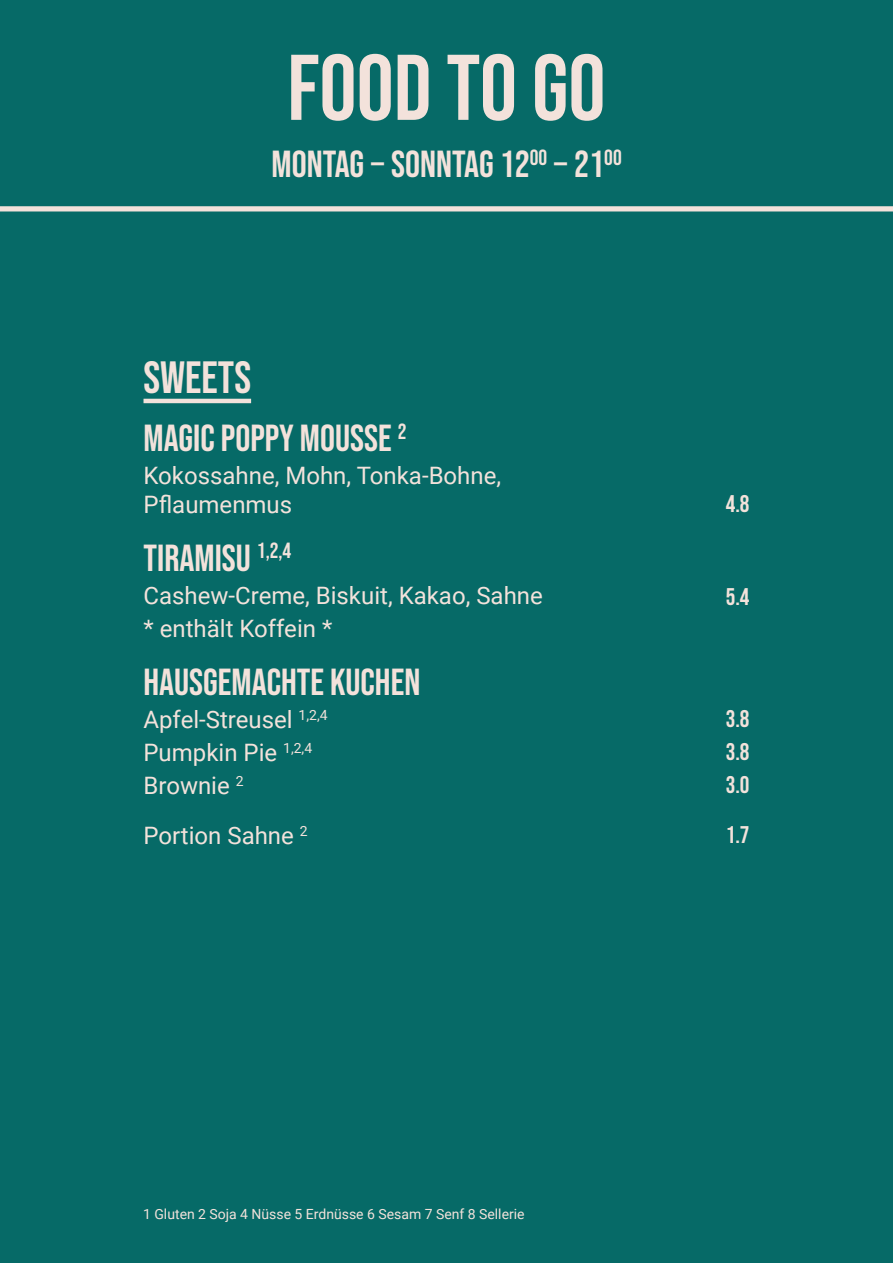
<style>
.page{position:relative;width:893px;height:1263px;background:#066a67}
.page>*{position:absolute;margin:0;border:0;box-sizing:border-box;transform-origin:0 0}
.t1{font:93px "Bebas Neue";color:#f3e2db}
.t2{font:45px "Bebas Neue";color:#f3e2db}
.t3{font:37.5px "Bebas Neue";color:#f3e2db}
.t4{font:24px/33px "Roboto";color:#f3e2db}
.t5{font:24px/33px "Bebas Neue";color:#f3e2db;text-align:justify}
.t6{font:13.95px "Roboto";color:#f3e2db}
</style>
<div class="page">
<div style="left:0;top:206px;width:893px;height:5px;background:#f3e2db"></div>
<hr style="left:144px;top:399px;width:107px;height:4px;background:#f3e2db">
<h1 class="t1" style="left:287px;top:35px;width:320px">FOOD TO GO</h1>
<h3 class="t3" style="left:272px;top:143px;width:352px">MONTAG − SONNTAG 12<sup>00</sup> − 21<sup>00</sup></h3>
<h2 class="t2" style="left:144px;top:352px;width:109px">SWEETS</h2>
<h3 class="t3" style="left:144px;top:417px;width:264px">MAGIC POPPY MOUSSE <sup>2</sup></h3>
<p class="t4" style="left:144px;top:460px;width:359px;line-height:28.8px">Kokossahne, Mohn, Tonka-Bohne,<br>Pflaumenmus</p>
<h3 class="t3" style="left:144px;top:537px;width:149px">TIRAMISU <sup>1,2,4</sup></h3>
<p class="t4" style="left:144px;top:578px;width:401px">Cashew-Creme, Biskuit, Kakao, Sahne * enthält Koffein *</p>
<h3 class="t3" style="left:144px;top:660px;width:278px">HAUSGEMACHTE KUCHEN</h3>
<p class="t4" style="left:144px;top:702px;width:186px">Apfel-Streusel <sup>1,2,4<br></sup>Pumpkin Pie <sup>1,2,4<br></sup>Brownie <sup>2</sup></p>
<p class="t4" style="left:144px;top:818px;width:166px">Portion Sahne <sup>2</sup></p>
<p class="t5" style="left:726px;top:487px;width:25px">4.8</p>
<p class="t5" style="left:726px;top:580px;width:25px">5.4</p>
<p class="t5" style="left:726px;top:702px;width:25px">3.8<br>3.8<br>3.0</p>
<p class="t5" style="left:726px;top:818px;width:25px">1.7</p>
<p class="t6" style="left:143px;top:1204px;width:383px">1 Gluten 2 Soja 4 Nüsse 5 Erdnüsse 6 Sesam 7 Senf 8 Sellerie</p>
</div>
